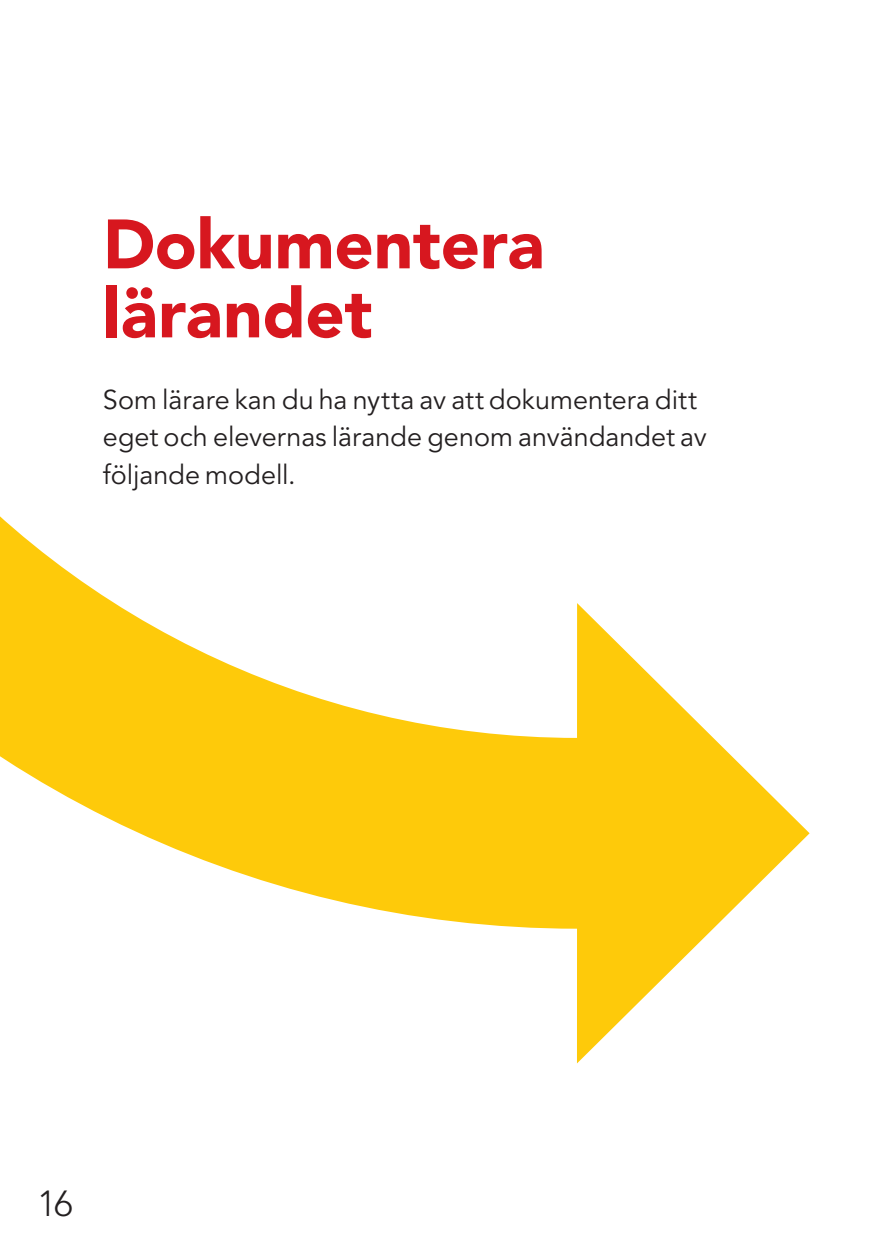
<style>
.page{position:relative;width:883px;height:1249px;background:#fff}
.page>*{position:absolute;margin:0;border:0;box-sizing:border-box;transform-origin:0 0}
.t1{font:900 69px/69px "Avenir LT Std";letter-spacing:-.005em;color:#d7171f}
.t2{font:300 36px "Avenir LT Std";color:#231f20}
.t3{font:27px/37.5px "Avenir LT Std";color:#231f20}
</style>
<div class="page">
<svg style="left:0;top:516px;width:809px;height:547px"></svg>
<h1 class="t1" style="left:103px;top:209px;width:443px">Dokumentera lärandet</h1>
<p class="t3" style="left:103px;top:381px;width:605px">Som lärare kan du ha nytta av att dokumentera ditt eget och elevernas lärande genom användandet av följande modell.</p>
<h2 class="t2" style="left:37px;top:1182px;width:37px">16</h2>
</div>
